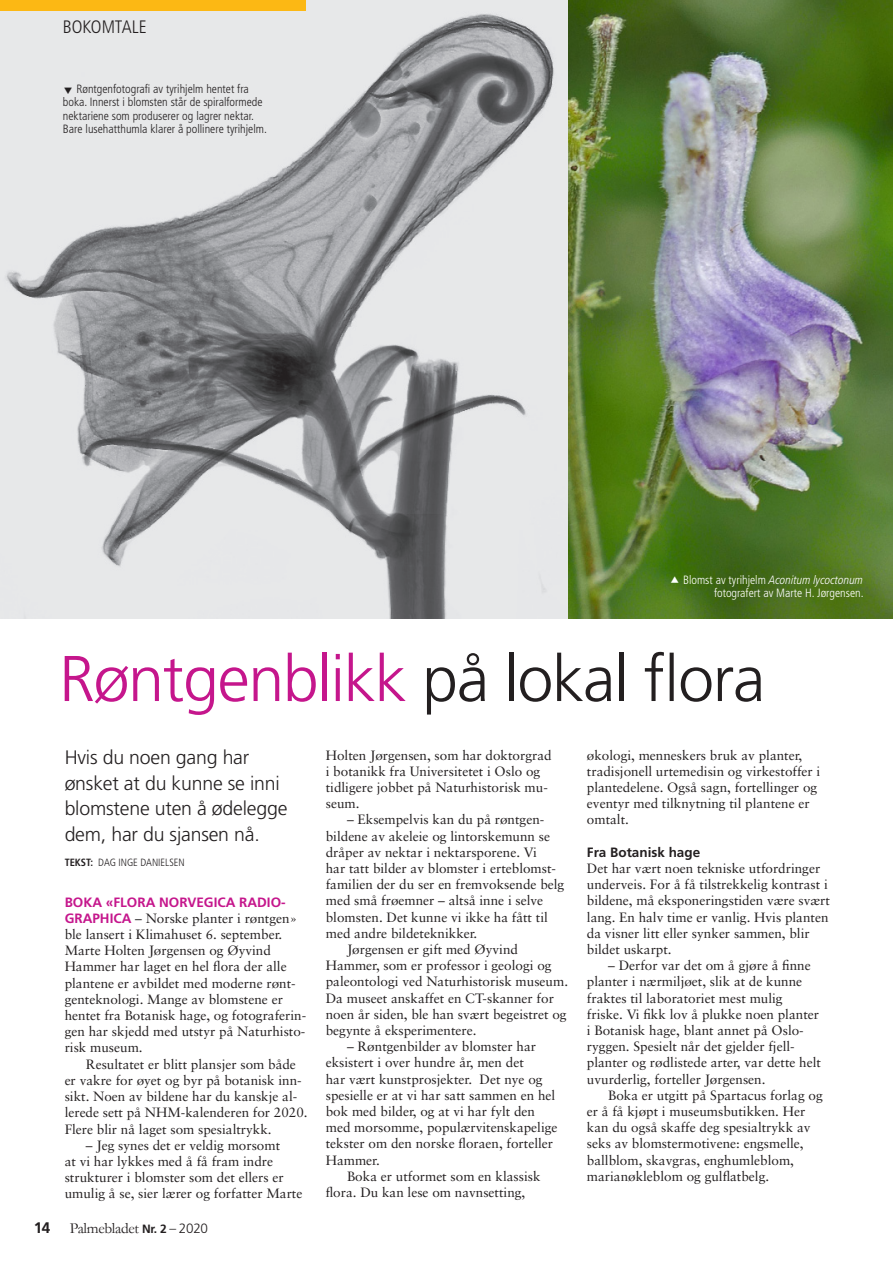
<style>
.page{position:relative;width:893px;height:1263px;background:#fff}
.page>*{position:absolute;margin:0;border:0;box-sizing:border-box;transform-origin:0 0}
.Stor_overskrift{font:300 64.5px "Frutiger";letter-spacing:-.02em;color:#c5168c}
.Ingress{font:300 19.5px/25.5px "Frutiger";letter-spacing:-.01em;color:#231f20}
.Mellomtitler{font:300 condensed 18px "Frutiger";color:#231f20}
.t1{font:15.3px "Garamond";letter-spacing:-.02em;color:#231f20}
.t2{font:700 15.3px "Frutiger";color:#231f20}
.Brødtekst_-_Intro{font:13.5px/16.2px "Sabon";color:#231f20}
.Mellomtitler-2{font:700 13.5px "Frutiger";color:#231f20}
.Bilde{font:300 condensed 12px/13.5px "Frutiger";color:#231f20}
.Bilde-2{font:300 condensed 12px/13.5px "Frutiger";color:#fff;text-align:right}
.Ingress-2{font:300 condensed 10.5px "Frutiger";color:#231f20}
.s1{font-family:"Frutiger LT 48 Lt Cn It";font-weight:400;font-stretch:normal}
.s2{color:#231f20}
.s3{font-weight:700}
.s4{font-family:"Frutiger";font-weight:700;color:#c5168c}
.s5{font-family:"Frutiger";font-weight:700;font-size:12px}
.s6{font-family:"Frutiger";font-weight:300;font-stretch:condensed;font-size:13.5px}
.s7{font-family:"Frutiger";font-weight:300;font-size:13.5px}
</style>
<div class="page">
<img style="left:0;top:0;width:893px;height:618px">
<div style="left:0;top:0;width:306px;height:10px;background:#fcb814"></div>
<svg style="left:65px;top:88px;width:7px;height:6px"></svg>
<svg style="left:671px;top:576px;width:7px;height:7px"></svg>
<p class="Mellomtitler" style="left:63px;top:17px;width:85px">BOKOMTALE</p>
<p class="Bilde" style="left:63px;top:82px;width:206px;text-indent:14px">Røntgenfotografi av tyrihjelm hentet fra boka. Innerst i blomsten står de spiralformede nektariene som produserer og lagrer nektar.<br>Bare lusehatthumla klarer å pollinere tyrihjelm.</p>
<p class="Bilde-2" style="left:683px;top:573px;width:182px">Blomst av tyrihjelm <span class="s1">Aconitum lycoctonum </span>fotografert av Marte H. Jørgensen.</p>
<p class="Stor_overskrift" style="left:59px;top:642px;width:708px">Røntgenblikk <span class="s2">på lokal flora</span></p>
<p class="Ingress" style="left:65px;top:745px;width:224px">Hvis du noen gang har ønsket at du kunne se inni blomstene uten å ødelegge dem, har du sjansen nå.</p>
<p class="Ingress-2" style="left:65px;top:857px;width:122px"><span class="s3">TEKST:</span> DAG INGE DANIELSEN</p>
<p class="Brødtekst_-_Intro" style="left:65px;top:894px;width:243px"><span class="s4">BOKA «FLORA NORVEGICA RADIO-GRAPHICA</span> – Norske planter i røntgen» ble lansert i Klimahuset 6. september.<br>Marte Holten Jørgensen og Øyvind Hammer har laget en hel flora der alle plantene er avbildet med moderne rønt&shy;genteknologi. Mange av blomstene er hentet fra Botanisk hage, og fotograferin&shy;gen har skjedd med utstyr på Naturhisto&shy;risk museum.</p>
<p class="Brødtekst_-_Intro" style="left:65px;top:1056px;width:245px;text-indent:21px">Resultatet er blitt plansjer som både er vakre for øyet og byr på botanisk inn&shy;sikt. Noen av bildene har du kanskje al&shy;lerede sett på NHM-kalenderen for 2020.<br>Flere blir nå laget som spesialtrykk.</p>
<p class="Brødtekst_-_Intro" style="left:65px;top:1137px;width:239px;text-indent:21px">– Jeg synes det er veldig morsomt<br>at vi har lykkes med å få fram indre strukturer i blomster som det ellers er umulig å se, sier lærer og forfatter Marte</p>
<p class="t2" style="left:34px;top:1219px;width:18px">14</p>
<p class="t1" style="left:70px;top:1219px;width:140px">Palmebladet <span class="s5">Nr. 2</span> <span class="s6">–</span> <span class="s7">2020</span></p>
<p class="Brødtekst_-_Intro" style="left:326px;top:747px;width:227px">Holten Jørgensen, som har doktorgrad i botanikk fra Universitetet i Oslo og tidligere jobbet på Naturhistorisk mu&shy;seum.</p>
<p class="Brødtekst_-_Intro" style="left:326px;top:811px;width:240px;text-indent:21px">– Eksempelvis kan du på røntgen&shy;bildene av akeleie og lintorskemunn se dråper av nektar i nektarsporene. Vi<br>har tatt bilder av blomster i erteblomst&shy;familien der du ser en fremvoksende belg med små frøemner – altså inne i selve blomsten. Det kunne vi ikke ha fått til med andre bildeteknikker.</p>
<p class="Brødtekst_-_Intro" style="left:326px;top:941px;width:244px;text-indent:21px">Jørgensen er gift med Øyvind Hammer, som er professor i geologi og paleontologi ved Naturhistorisk museum.<br>Da museet anskaffet en CT-skanner for noen år siden, ble han svært begeistret og begynte å eksperimentere.</p>
<p class="Brødtekst_-_Intro" style="left:326px;top:1038px;width:233px;text-indent:21px">– Røntgenbilder av blomster har eksistert i over hundre år, men det<br>har vært kunstprosjekter. Det nye og spesielle er at vi har satt sammen en hel bok med bilder, og at vi har fylt den med morsomme, populærvitenskapelige tekster om den norske floraen, forteller Hammer.</p>
<p class="Brødtekst_-_Intro" style="left:326px;top:1168px;width:216px;text-indent:21px">Boka er utformet som en klassisk flora. Du kan lese om navnsetting,</p>
<p class="Brødtekst_-_Intro" style="left:587px;top:747px;width:235px">økologi, menneskers bruk av planter, tradisjonell urtemedisin og virkestoffer i plantedelene. Også sagn, fortellinger og eventyr med tilknytning til plantene er omtalt.</p>
<p class="Mellomtitler-2" style="left:587px;top:844px;width:115px">Fra Botanisk hage</p>
<p class="Brødtekst_-_Intro" style="left:587px;top:860px;width:245px">Det har vært noen tekniske utfordringer underveis. For å få tilstrekkelig kontrast i bildene, må eksponeringstiden være svært lang. En halv time er vanlig. Hvis planten da visner litt eller synker sammen, blir bildet uskarpt.</p>
<p class="Brødtekst_-_Intro" style="left:587px;top:957px;width:236px;text-indent:21px">– Derfor var det om å gjøre å finne planter i nærmiljøet, slik at de kunne fraktes til laboratoriet mest mulig friske. Vi fikk lov å plukke noen planter i Botanisk hage, blant annet på Oslo&shy;ryggen. Spesielt når det gjelder fjell&shy;planter og rødlistede arter, var dette helt uvurderlig, forteller Jørgensen.</p>
<p class="Brødtekst_-_Intro" style="left:587px;top:1087px;width:237px;text-indent:21px">Boka er utgitt på Spartacus forlag og er å få kjøpt i museumsbutikken. Her kan du også skaffe deg spesialtrykk av seks av blomstermotivene: engsmelle, ballblom, skavgras, enghumleblom, marianøkleblom og gulflatbelg.</p>
</div>
